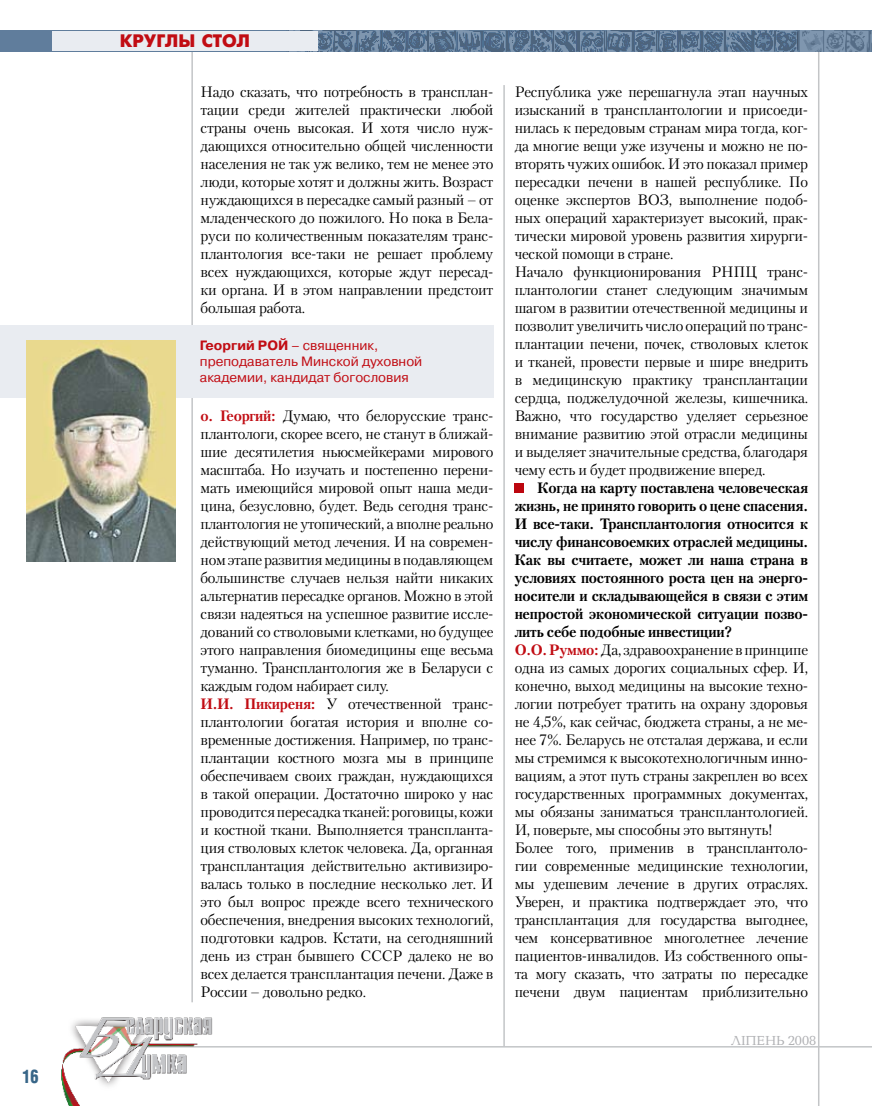
<style>
.page{position:relative;width:872px;height:1106px;background:#fff}
.page>*{position:absolute;margin:0;border:0;box-sizing:border-box;transform-origin:0 0}
.t1{font:18px "Futuris Extra C";color:#c10c13}
.t2{font:700 18px "AG Letterica Cond L";color:#386688;scale:.9 1}
.t3{font:15px/18px "Petersburg C";letter-spacing:-.015em;color:#000}
.t4{font:13.5px/16.2px "Pragmatica C";color:#c10c13}
.t5{font:13.5px "Baltica C";color:#aeafb2}
.s1{font-weight:700}
.s2{font-weight:700;color:#c10c13}
</style>
<div class="page">
<hr style="left:818px;top:52px;width:1px;height:1054px;background:#c3c5c7">
<img style="left:285px;top:30px;width:587px;height:1px">
<hr style="left:191px;top:52px;width:2px;height:950px;background:#c3c5c7">
<hr style="left:503px;top:85px;width:2px;height:961px;background:#c3c5c7">
<svg style="left:0;top:31px;width:871px;height:21px;background:#5f7995"></svg>
<div style="left:52px;top:31px;width:266px;height:20px;background:#e9ecf1"></div>
<hr style="left:146px;top:1046px;width:726px;height:1px;background:#c3c5c7">
<img style="left:61px;top:983px;width:169px;height:123px">
<svg style="left:871px;top:31px;width:1px;height:21px"></svg>
<div style="left:0;top:326px;width:493px;height:72px;background:#e9ecf1"></div>
<img style="left:27px;top:340px;width:149px;height:221px">
<div style="left:514px;top:483px;width:10px;height:9px;background:#bc060f"></div>
<p class="t2" style="left:23px;top:1065px;width:20px">16</p>
<p class="t1" style="left:120px;top:31px;width:132px">КРУГЛЫ СТОЛ</p>
<p class="t3" style="left:200px;top:82px;width:294px;text-align:justify">Надо сказать, что потребность в трансплан&shy;тации среди жителей практически любой страны очень высокая. И хотя число нуж&shy;дающихся относительно общей численности населения не так уж велико, тем не менее это люди, которые хотят и должны жить. Возраст нуждающихся в пересадке самый разный – от младенческого до пожилого. Но пока в Бела&shy;руси по количественным показателям транс&shy;плантология все-таки не решает проблему всех нуждающихся, которые ждут пересад&shy;ки органа. И в этом направлении предстоит большая работа.</p>
<p class="t4" style="left:200px;top:337px;width:224px"><span class="s1">Георгий Рой</span> – священник, преподаватель Минской духовной академии, кандидат богословия</p>
<p class="t3" style="left:200px;top:406px;width:294px"><span class="s2">о. Георгий:</span> Думаю, что белорусские транс&shy;плантологи, скорее всего, не станут в ближай&shy;шие десятилетия ньюсмейкерами мирового масштаба. Но изучать и постепенно перени&shy;мать имеющийся мировой опыт наша меди&shy;цина, безусловно, будет. Ведь сегодня транс&shy;плантология не утопический, а вполне реально действующий метод лечения. И на современ&shy;ном этапе развития медицины в подавляющем большинстве случаев нельзя найти никаких альтернатив пересадке органов. Можно в этой связи надеяться на успешное развитие иссле&shy;дований со стволовыми клетками, но будущее этого направления биомедицины еще весьма туманно. Трансплантология же в Беларуси с каждым годом набирает силу.<br><span class="s2">И.И. Пикиреня:</span> У отечественной транс&shy;плантологии богатая история и вполне со&shy;временные достижения. Например, по транс&shy;плантации костного мозга мы в принципе обеспечиваем своих граждан, нуждающихся в такой операции. Достаточно широко у нас проводится пересадка тканей: роговицы, кожи и костной ткани. Выполняется транспланта&shy;ция стволовых клеток человека. Да, органная трансплантация действительно активизиро&shy;валась только в последние несколько лет. И это был вопрос прежде всего технического обеспечения, внедрения высоких технологий, подготовки кадров. Кстати, на сегодняшний день из стран бывшего СССР далеко не во всех делается трансплантация печени. Даже в России – довольно редко.</p>
<p class="t3" style="left:514px;top:82px;width:295px">Республика уже перешагнула этап научных изысканий в трансплантологии и присоеди&shy;нилась к передовым странам мира тогда, ког&shy;да многие вещи уже изучены и можно не по&shy;вторять чужих ошибок. И это показал пример пересадки печени в нашей республике. По оценке экспертов ВОЗ, выполнение подоб&shy;ных операций характеризует высокий, прак&shy;тически мировой уровень развития хирурги&shy;ческой помощи в стране.<br>Начало функционирования РНПЦ транс&shy;плантологии станет следующим значимым шагом в развитии отечественной медицины и позволит увеличить число операций по транс&shy;плантации печени, почек, стволовых клеток и тканей, провести первые и шире внедрить в медицинскую практику трансплантации сердца, поджелудочной железы, кишечника.<br>Важно, что государство уделяет серьезное внимание развитию этой отрасли медицины и выделяет значительные средства, благодаря чему есть и будет продвижение вперед.</p>
<p class="t3" style="left:514px;top:478px;width:295px;text-indent:23px"><span class="s1">Когда на карту поставлена человеческая жизнь, не принято говорить о цене спасения.<br>И все-таки. Трансплантология относится к числу финансовоемких отраслей медицины.<br>Как вы считаете, может ли наша страна в условиях постоянного роста цен на энерго&shy;носители и складывающейся в связи с этим непростой экономической ситуации позво&shy;лить себе подобные инвестиции?<br></span><span class="s2">О.О.Руммо:</span>Да, здравоохранение в принципе одна из самых дорогих социальных сфер. И, конечно, выход медицины на высокие техно&shy;логии потребует тратить на охрану здоровья не 4,5%, как сейчас, бюджета страны, а не ме&shy;нее 7%. Беларусь не отсталая держава, и если мы стремимся к высокотехнологичным инно&shy;вациям, а этот путь страны закреплен во всех государственных программных документах, мы обязаны заниматься трансплантологией.<br>И, поверьте, мы способны это вытянуть!<br>Более того, применив в трансплантоло&shy;гии современные медицинские технологии, мы удешевим лечение в других отраслях.<br>Уверен, и практика подтверждает это, что трансплантация для государства выгоднее, чем консервативное многолетнее лечение пациентов-инвалидов. Из собственного опы&shy;та могу сказать, что затраты по пересадке печени двум пациентам приблизительно</p>
<p class="t5" style="left:731px;top:1033px;width:87px">ЛІПЕНЬ 2008</p>
</div>
